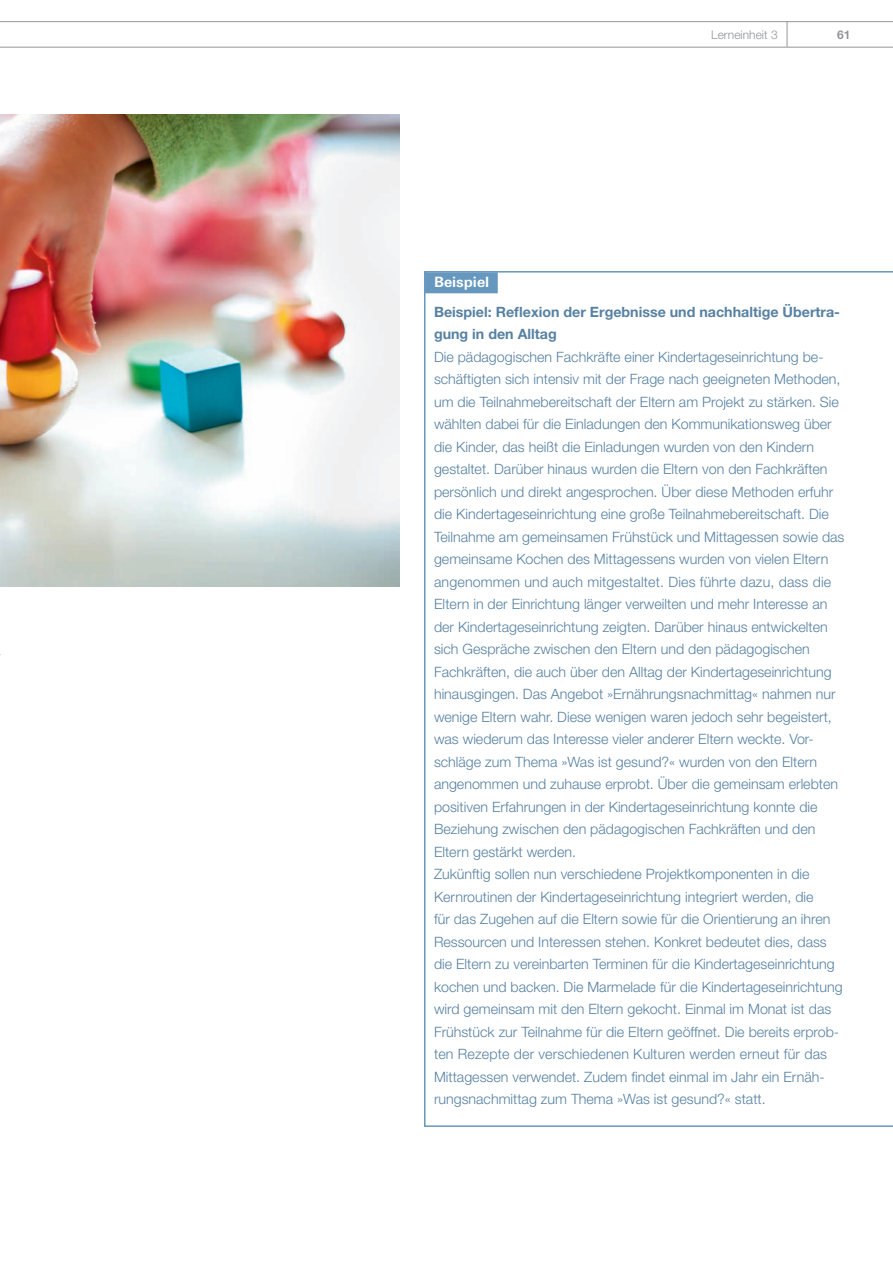
<style>
.page{position:relative;width:893px;height:1263px;background:#fff}
.page>*{position:absolute;margin:0;border:0;box-sizing:border-box;transform-origin:0 0}
.t1{font:300 14.25px/22.5px "Helvetica Neue";color:#5781a3}
.t2{font:700 14.25px/22.5px "Helvetica Neue";color:#5781a3}
.t3{font:700 14.25px "Linotype Univers Basic";color:#fff}
.t4{font:300 12px "Helvetica Neue";color:#939598}
.t5{font:700 12px "Helvetica Neue";color:#939598}
</style>
<div class="page">
<svg style="left:787px;top:22px;width:1px;height:25px"></svg>
<hr style="left:0;top:21px;width:893px;height:1px;background:#939598">
<hr style="left:0;top:47px;width:893px;height:1px;background:#939598">
<img style="left:0;top:114px;width:399px;height:473px">
<svg style="left:424px;top:271px;width:469px;height:856px"></svg>
<p class="t4" style="left:711px;top:28px;width:68px">Lerneinheit 3</p>
<p class="t5" style="left:837px;top:27px;width:15px">61</p>
<p class="t3" style="left:434px;top:273px;width:57px">Beispiel</p>
<p class="t2" style="left:434px;top:300px;width:408px">Beispiel: Reflexion der Ergebnisse und nachhaltige Übertra&shy;gung in den Alltag</p>
<p class="t1" style="left:434px;top:345px;width:412px">Die pädagogischen Fachkräfte einer Kindertageseinrichtung be&shy;schäftigten sich intensiv mit der Frage nach geeigneten Methoden, um die Teilnahmebereitschaft der Eltern am Projekt zu stärken. Sie wählten dabei für die Einladungen den Kommunikationsweg über die Kinder, das heißt die Einladungen wurden von den Kindern gestaltet. Darüber hinaus wurden die Eltern von den Fachkräften persönlich und direkt angesprochen. Über diese Methoden erfuhr die Kindertageseinrichtung eine große Teilnahmebereitschaft. Die Teilnahme am gemeinsamen Frühstück und Mittagessen sowie das gemeinsame Kochen des Mittagessens wurden von vielen Eltern angenommen und auch mitgestaltet. Dies führte dazu, dass die Eltern in der Einrichtung länger verweilten und mehr Interesse an der Kindertageseinrichtung zeigten. Darüber hinaus entwickelten sich Gespräche zwischen den Eltern und den pädagogischen Fachkräften, die auch über den Alltag der Kindertageseinrichtung hinausgingen. Das Angebot »Ernährungsnachmittag« nahmen nur wenige Eltern wahr. Diese wenigen waren jedoch sehr begeistert, was wiederum das Interesse vieler anderer Eltern weckte. Vor&shy;schläge zum Thema »Was ist gesund?« wurden von den Eltern angenommen und zuhause erprobt. Über die gemeinsam erlebten positiven Erfahrungen in der Kindertageseinrichtung konnte die Beziehung zwischen den pädagogischen Fachkräften und den Eltern gestärkt werden.<br>Zukünftig sollen nun verschiedene Projektkomponenten in die Kernroutinen der Kindertageseinrichtung integriert werden, die<br>für das Zugehen auf die Eltern sowie für die Orientierung an ihren Ressourcen und Interessen stehen. Konkret bedeutet dies, dass die Eltern zu vereinbarten Terminen für die Kindertageseinrichtung kochen und backen. Die Marmelade für die Kindertageseinrichtung wird gemeinsam mit den Eltern gekocht. Einmal im Monat ist das Frühstück zur Teilnahme für die Eltern geöffnet. Die bereits erprob&shy;ten Rezepte der verschiedenen Kulturen werden erneut für das Mittagessen verwendet. Zudem findet einmal im Jahr ein Ernäh&shy;rungsnachmittag zum Thema »Was ist gesund?« statt.</p>
</div>
